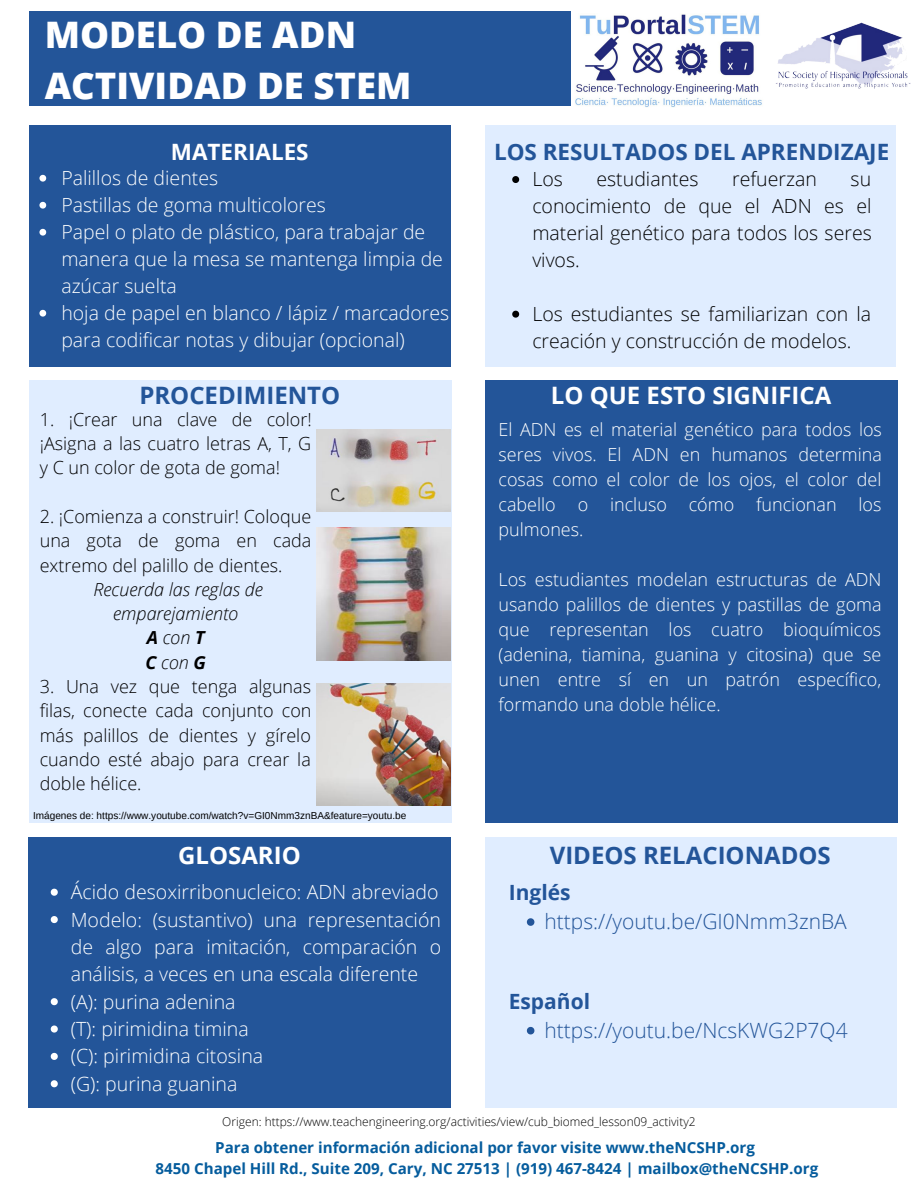
<style>
.page{position:relative;width:918px;height:1188px;background:#fff}
.page>*{position:absolute;margin:0;border:0;box-sizing:border-box;transform-origin:0 0}
.t1{font:800 36.6px/51.2px "Open Sans";color:#fff}
.t2{font:700 24px "Open Sans";color:#235599}
.t3{font:700 24px "Open Sans";color:#fff}
.t4{font:700 22.5px "Open Sans";color:#235599}
.t5{font:700 22.5px "Open Sans";color:#fff}
.t6{font:300 21px "Open Sans";color:#235599}
.t7{font:700 21px "Open Sans";color:#235599}
.t8{font:300 19.5px/27.3px "Open Sans";color:#fff}
.t9{font:300 19.5px/26.8px "Open Sans";color:#000;text-align:justify}
.t10{font:300 18px/25px "Open Sans";color:#fff;text-align:justify}
.t11{font:300 18px/24.3px "Open Sans";color:#000;text-align:justify}
.t12{font:italic 300 18px/24.3px "Open Sans";color:#000;text-align:center}
.t13{font:700 15.15px/20.9px "Open Sans";color:#055c9d;text-align:center}
.t14{font:300 12px "Open Sans";color:#000}
.t15{font:10.05px "Arimo";color:#000}
.s1{font-weight:700}
</style>
<div class="page">
<div style="left:29px;top:125px;width:421px;height:241px;background:#235599"></div>
<img style="left:575px;top:14px;width:187px;height:93px">
<img style="left:775px;top:22px;width:136px;height:67px">
<div style="left:485px;top:125px;width:411px;height:241px;background:#e0edff"></div>
<div style="left:29px;top:380px;width:423px;height:443px;background:#e0edff"></div>
<img style="left:317px;top:528px;width:134px;height:132px">
<img style="left:317px;top:684px;width:134px;height:121px">
<div style="left:485px;top:380px;width:413px;height:443px;background:#235599"></div>
<div style="left:29px;top:838px;width:422px;height:270px;background:#235599"></div>
<svg style="left:51px;top:889px;width:7px;height:7px"></svg>
<svg style="left:51px;top:916px;width:7px;height:7px"></svg>
<svg style="left:51px;top:998px;width:7px;height:7px"></svg>
<svg style="left:51px;top:1026px;width:7px;height:7px"></svg>
<svg style="left:51px;top:1053px;width:7px;height:7px"></svg>
<svg style="left:51px;top:1080px;width:7px;height:7px"></svg>
<img style="left:317px;top:429px;width:134px;height:82px">
<svg style="left:512px;top:176px;width:7px;height:7px"></svg>
<svg style="left:512px;top:311px;width:7px;height:7px"></svg>
<svg style="left:39px;top:175px;width:7px;height:7px"></svg>
<svg style="left:39px;top:202px;width:7px;height:7px"></svg>
<svg style="left:39px;top:229px;width:7px;height:7px"></svg>
<svg style="left:39px;top:310px;width:7px;height:7px"></svg>
<div style="left:29px;top:11px;width:542px;height:95px;background:#235599"></div>
<div style="left:485px;top:838px;width:412px;height:270px;background:#e0edff"></div>
<svg style="left:527px;top:918px;width:7px;height:8px"></svg>
<svg style="left:527px;top:1027px;width:7px;height:7px"></svg>
<h1 class="t1" style="left:45px;top:8px;width:368px">MODELO DE ADN<br>ACTIVIDAD DE STEM</h1>
<p class="t5" style="left:171px;top:136px;width:139px">MATERIALES</p>
<p class="t4" style="left:494px;top:136px;width:397px">LOS RESULTADOS DEL APRENDIZAJE</p>
<p class="t8" style="left:61px;top:164px;width:389px">Palillos de dientes<br>Pastillas de goma multicolores<br>Papel o plato de plástico, para trabajar de manera que la mesa se mantenga limpia de azúcar suelta<br>hoja de papel en blanco / lápiz / marcadores para codificar notas y dibujar (opcional)</p>
<p class="t2" style="left:139px;top:378px;width:202px">PROCEDIMIENTO</p>
<p class="t11" style="left:40px;top:407px;width:273px">1. ¡Crear una clave de color! ¡Asigna a las cuatro letras A, T, G y C un color de gota de goma!</p>
<p class="t11" style="left:40px;top:504px;width:273px">2. ¡Comienza a construir! Coloque una gota de goma en cada extremo del palillo de dientes.</p>
<p class="t12" style="left:93px;top:577px;width:171px">Recuerda las reglas de emparejamiento<br><span class="s1">A</span> con <span class="s1">T<br>C</span> con <span class="s1">G</span></p>
<p class="t11" style="left:40px;top:674px;width:273px">3. Una vez que tenga algunas filas, conecte cada conjunto con más palillos de dientes y gírelo cuando esté abajo para crear la doble hélice.</p>
<p class="t15" style="left:33px;top:810px;width:375px">Imágenes de: https://www.youtube.com/watch?v=GI0Nmm3znBA&amp;feature=youtu.be</p>
<p class="t3" style="left:178px;top:839px;width:124px">GLOSARIO</p>
<p class="t8" style="left:71px;top:878px;width:372px">Ácido desoxirribonucleico: ADN abreviado<br>Modelo: (sustantivo) una representación de algo para imitación, comparación o análisis, a veces en una escala diferente (A): purina adenina<br>(T): pirimidina timina<br>(C): pirimidina citosina<br>(G): purina guanina</p>
<p class="t9" style="left:532px;top:165px;width:32px">Los</p>
<p class="t9" style="left:597px;top:165px;width:103px">estudiantes</p>
<p class="t9" style="left:732px;top:165px;width:86px">refuerzan</p>
<p class="t9" style="left:532px;top:165px;width:341px;text-indent:318px">su conocimiento de que el ADN es el material genético para todos los seres vivos.</p>
<p class="t9" style="left:532px;top:300px;width:340px">Los estudiantes se familiarizan con la creación y construcción de modelos.</p>
<p class="t3" style="left:551px;top:378px;width:282px">LO QUE ESTO SIGNIFICA</p>
<p class="t10" style="left:499px;top:417px;width:385px">El ADN es el material genético para todos los seres vivos. El ADN en humanos determina cosas como el color de los ojos, el color del cabello o incluso cómo funcionan los pulmones.</p>
<p class="t10" style="left:499px;top:567px;width:385px">Los estudiantes modelan estructuras de ADN usando palillos de dientes y pastillas de goma que representan los cuatro bioquímicos (adenina, tiamina, guanina y citosina) que se unen entre sí en un patrón específico, formando una doble hélice.</p>
<p class="t2" style="left:550px;top:839px;width:283px">VIDEOS RELACIONADOS</p>
<p class="t7" style="left:509px;top:878px;width:63px">Inglés</p>
<p class="t6" style="left:545px;top:907px;width:304px">https://youtu.be/GI0Nmm3znBA</p>
<p class="t7" style="left:509px;top:986px;width:83px">Español</p>
<p class="t6" style="left:545px;top:1015px;width:305px">https://youtu.be/NcsKWG2P7Q4</p>
<p class="t14" style="left:222px;top:1114px;width:475px">Origen: https://www.teachengineering.org/activities/view/cub_biomed_lesson09_activity2</p>
<p class="t13" style="left:156px;top:1136px;width:664px">Para obtener información adicional por favor visite www.theNCSHP.org<br>8450 Chapel Hill Rd., Suite 209, Cary, NC 27513 | (919) 467-8424 | mailbox@theNCSHP.org</p>
</div>
